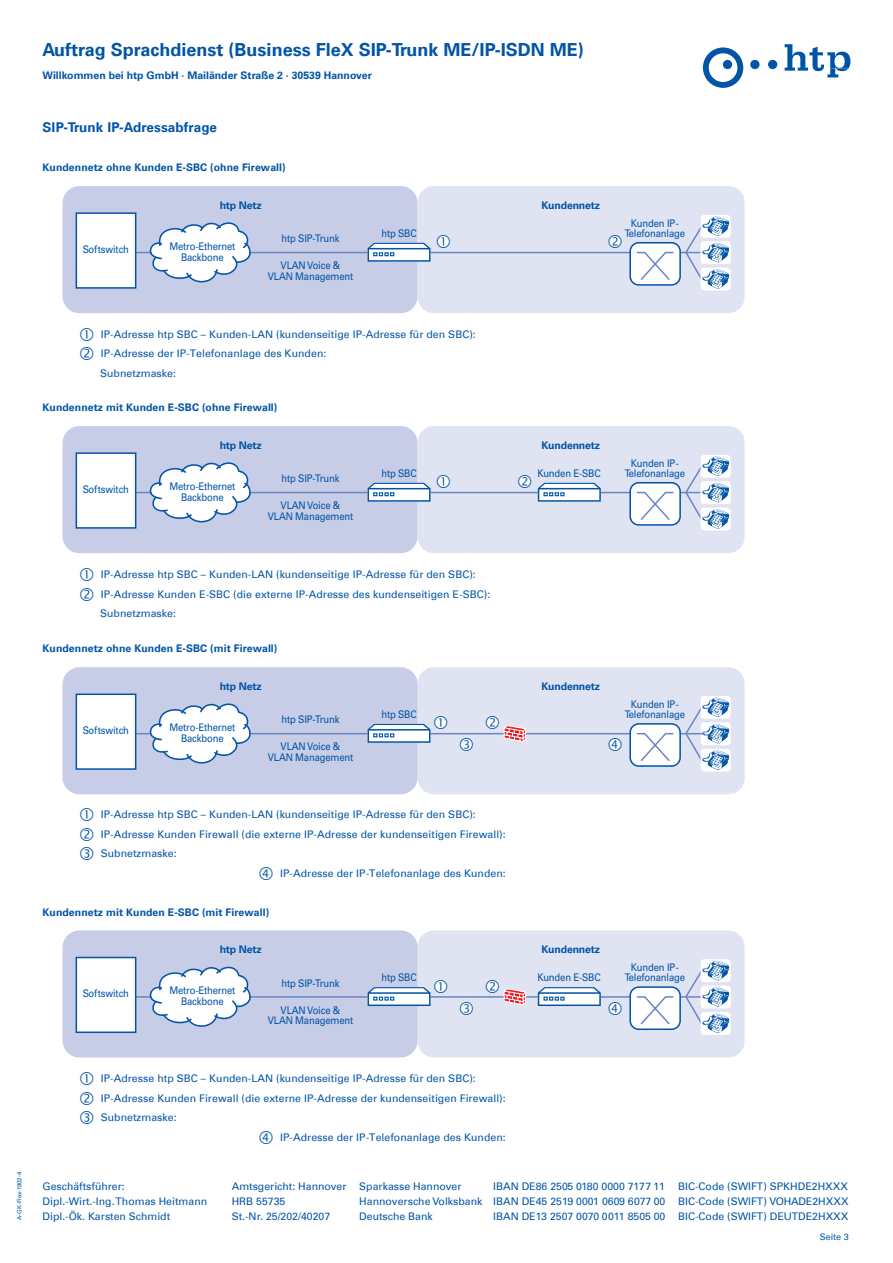
<style>
.page{position:relative;width:893px;height:1263px;background:#fff}
.page>*{position:absolute;margin:0;border:0;box-sizing:border-box;transform-origin:0 0}
.t1{font:700 18px "Univers Com 65";color:#0154a6}
.t2{font:700 13.5px "Univers Com 65";letter-spacing:.01em;color:#0154a6}
.t3{font:10.5px/19.5px "Univers Com 55 Roman";color:#0154a6}
.t4{font:10.5px/10.5px "Univers Com 55 Roman";color:#0154a6;text-align:center;scale:.9 1}
.t5{font:700 10.5px "Univers Com 65";letter-spacing:.005em;color:#0154a6}
.t6{font:700 10.5px "Univers Com 65";letter-spacing:-.015em;color:#0154a6}
.t7{font:9px "Univers Com 55 Roman";color:#0154a6}
.t8{font:6px "Univers Com 55 Roman";color:#0154a6}
</style>
<div class="page">
<div style="left:418px;top:667px;width:327px;height:127px;background:#e0e4f2;border-radius:16px"></div>
<div style="left:701px;top:696px;width:30px;height:23px;background:#fff;border-radius:4px"></div>
<div style="left:701px;top:749px;width:30px;height:23px;background:#fff;border-radius:4px"></div>
<div style="left:701px;top:722px;width:30px;height:23px;background:#fff;border-radius:4px"></div>
<svg style="left:684px;top:698px;width:45px;height:72px"></svg>
<div style="left:63px;top:667px;width:355px;height:127px;background:#c7cde7;border-radius:17px"></div>
<hr style="left:136px;top:733px;width:568px;height:1px;background:#6e84c1">
<div style="left:630px;top:724px;width:50px;height:42px;background:#fff;border-radius:9px"></div>
<div style="left:629px;top:723px;width:52px;height:44px;border:2px solid #0154a6;border-radius:9px"></div>
<svg style="left:636px;top:733px;width:38px;height:28px"></svg>
<svg style="left:150px;top:703px;width:101px;height:60px"></svg>
<div style="left:76px;top:693px;width:60px;height:77px;background:#fff;border:2px solid #0154a6"></div>
<div style="left:418px;top:930px;width:327px;height:127px;background:#e0e4f2;border-radius:16px"></div>
<div style="left:63px;top:930px;width:355px;height:127px;background:#c7cde7;border-radius:17px"></div>
<hr style="left:134px;top:996px;width:575px;height:2px;background:#6e84c1">
<div style="left:76px;top:957px;width:60px;height:76px;background:#fff;border:2px solid #0154a6"></div>
<svg style="left:150px;top:966px;width:101px;height:61px"></svg>
<div style="left:630px;top:987px;width:50px;height:42px;background:#fff;border-radius:9px"></div>
<div style="left:629px;top:986px;width:52px;height:44px;border:2px solid #0154a6;border-radius:9px"></div>
<svg style="left:636px;top:996px;width:38px;height:29px"></svg>
<svg style="left:538px;top:987px;width:63px;height:19px"></svg>
<div style="left:701px;top:959px;width:30px;height:23px;background:#fff;border-radius:4px"></div>
<div style="left:701px;top:1012px;width:30px;height:23px;background:#fff;border-radius:4px"></div>
<svg style="left:701px;top:985px;width:30px;height:23px"></svg>
<svg style="left:684px;top:961px;width:45px;height:72px"></svg>
<div style="left:63px;top:186px;width:355px;height:127px;background:#c7cde7;border-radius:17px"></div>
<div style="left:418px;top:186px;width:327px;height:127px;background:#e0e4f2;border-radius:16px"></div>
<svg style="left:701px;top:215px;width:30px;height:23px"></svg>
<svg style="left:701px;top:268px;width:30px;height:22px"></svg>
<div style="left:701px;top:241px;width:30px;height:23px;background:#fff;border-radius:4px"></div>
<div style="left:76px;top:212px;width:60px;height:77px;background:#fff;border:2px solid #0154a6"></div>
<div style="left:63px;top:426px;width:355px;height:127px;background:#c7cde7;border-radius:17px"></div>
<div style="left:418px;top:426px;width:327px;height:127px;background:#e0e4f2;border-radius:16px"></div>
<hr style="left:136px;top:492px;width:568px;height:1px;background:#6e84c1">
<div style="left:630px;top:483px;width:50px;height:42px;background:#fff;border-radius:9px"></div>
<div style="left:629px;top:482px;width:52px;height:44px;border:2px solid #0154a6;border-radius:9px"></div>
<svg style="left:636px;top:491px;width:38px;height:29px"></svg>
<div style="left:76px;top:452px;width:60px;height:77px;background:#fff;border:2px solid #0154a6"></div>
<svg style="left:150px;top:462px;width:101px;height:60px"></svg>
<svg style="left:368px;top:483px;width:63px;height:19px"></svg>
<svg style="left:538px;top:483px;width:63px;height:19px"></svg>
<svg style="left:701px;top:455px;width:30px;height:23px"></svg>
<svg style="left:701px;top:508px;width:30px;height:22px"></svg>
<div style="left:701px;top:481px;width:30px;height:23px;background:#fff;border-radius:4px"></div>
<svg style="left:684px;top:457px;width:45px;height:72px"></svg>
<svg style="left:703px;top:47px;width:40px;height:41px"></svg>
<div style="left:750px;top:60px;width:9px;height:9px;background:#0154a6;border-radius:50%"></div>
<div style="left:768px;top:60px;width:9px;height:9px;background:#0154a6;border-radius:50%"></div>
<svg style="left:785px;top:44px;width:65px;height:33px"></svg>
<div style="left:723px;top:60px;width:9px;height:9px;background:#0154a6;border-radius:50%"></div>
<svg style="left:367px;top:716px;width:80px;height:27px"></svg>
<svg style="left:486px;top:717px;width:41px;height:25px"></svg>
<svg style="left:460px;top:739px;width:13px;height:12px"></svg>
<svg style="left:609px;top:739px;width:12px;height:12px"></svg>
<svg style="left:609px;top:1002px;width:12px;height:12px"></svg>
<svg style="left:368px;top:979px;width:79px;height:27px"></svg>
<svg style="left:486px;top:980px;width:41px;height:25px"></svg>
<svg style="left:460px;top:1002px;width:13px;height:12px"></svg>
<svg style="left:135px;top:217px;width:594px;height:72px"></svg>
<svg style="left:438px;top:475px;width:12px;height:13px"></svg>
<svg style="left:519px;top:475px;width:12px;height:13px"></svg>
<p class="t8" style="left:16px;top:1220px;width:50px;rotate:-90deg">A-GK-Flex-1902-4</p>
<h1 class="t1" style="left:43px;top:38px;width:543px">Auftrag Sprachdienst (Business FleX SIP-Trunk ME/IP-ISDN ME)</h1>
<p class="t5" style="left:43px;top:70px;width:331px">Willkommen bei htp GmbH · Mailänder Straße 2 · 30539 Hannover</p>
<p class="t2" style="left:43px;top:120px;width:176px">SIP-Trunk IP-Adressabfrage</p>
<p class="t5" style="left:43px;top:161px;width:245px">Kundennetz ohne Kunden E-SBC (ohne Firewall)</p>
<p class="t4" style="left:83px;top:244px;width:53px">Softswitch</p>
<p class="t5" style="left:220px;top:199px;width:44px">htp Netz</p>
<p class="t4" style="left:169px;top:241px;width:75px">Metro-Ethernet<br>Backbone</p>
<p class="t4" style="left:282px;top:233px;width:66px">htp SIP-Trunk</p>
<p class="t4" style="left:268px;top:260px;width:97px">VLAN Voice &amp;<br>VLAN Management</p>
<p class="t4" style="left:381px;top:228px;width:41px">htp SBC</p>
<p class="t3" style="left:100px;top:324px;width:377px">IP-Adresse htp SBC – Kunden-LAN (kundenseitige IP-Adresse für den SBC):<br>IP-Adresse der IP-Telefonanlage des Kunden:<br>Subnetzmaske:</p>
<p class="t5" style="left:43px;top:401px;width:236px">Kundennetz mit Kunden E-SBC (ohne Firewall)</p>
<p class="t4" style="left:83px;top:484px;width:53px">Softswitch</p>
<p class="t5" style="left:220px;top:439px;width:44px">htp Netz</p>
<p class="t4" style="left:169px;top:481px;width:75px">Metro-Ethernet<br>Backbone</p>
<p class="t4" style="left:282px;top:473px;width:66px">htp SIP-Trunk</p>
<p class="t4" style="left:268px;top:500px;width:97px">VLAN Voice &amp;<br>VLAN Management</p>
<p class="t4" style="left:381px;top:468px;width:41px">htp SBC</p>
<p class="t3" style="left:100px;top:564px;width:392px">IP-Adresse htp SBC – Kunden-LAN (kundenseitige IP-Adresse für den SBC):<br>IP-Adresse Kunden E-SBC (die externe IP-Adresse des kundenseitigen E-SBC):<br>Subnetzmaske:</p>
<p class="t5" style="left:43px;top:641px;width:236px">Kundennetz ohne Kunden E-SBC (mit Firewall)</p>
<p class="t4" style="left:83px;top:725px;width:53px">Softswitch</p>
<p class="t5" style="left:220px;top:680px;width:44px">htp Netz</p>
<p class="t4" style="left:169px;top:722px;width:75px">Metro-Ethernet<br>Backbone</p>
<p class="t4" style="left:282px;top:714px;width:66px">htp SIP-Trunk</p>
<p class="t4" style="left:268px;top:741px;width:97px">VLAN Voice &amp;<br>VLAN Management</p>
<p class="t4" style="left:381px;top:709px;width:41px">htp SBC</p>
<p class="t3" style="left:101px;top:804px;width:377px">IP-Adresse htp SBC – Kunden-LAN (kundenseitige IP-Adresse für den SBC):</p>
<p class="t3" style="left:101px;top:824px;width:406px">IP-Adresse Kunden Firewall (die externe IP-Adresse der kundenseitigen Firewall):</p>
<p class="t3" style="left:101px;top:843px;width:77px">Subnetzmaske:</p>
<p class="t3" style="left:280px;top:863px;width:227px">IP-Adresse der IP-Telefonanlage des Kunden:</p>
<p class="t5" style="left:43px;top:905px;width:228px">Kundennetz mit Kunden E-SBC (mit Firewall)</p>
<p class="t4" style="left:83px;top:988px;width:53px">Softswitch</p>
<p class="t5" style="left:220px;top:943px;width:44px">htp Netz</p>
<p class="t4" style="left:169px;top:985px;width:75px">Metro-Ethernet<br>Backbone</p>
<p class="t4" style="left:282px;top:977px;width:66px">htp SIP-Trunk</p>
<p class="t4" style="left:268px;top:1005px;width:97px">VLAN Voice &amp;<br>VLAN Management</p>
<p class="t4" style="left:381px;top:972px;width:41px">htp SBC</p>
<p class="t3" style="left:101px;top:1068px;width:377px">IP-Adresse htp SBC – Kunden-LAN (kundenseitige IP-Adresse für den SBC):</p>
<p class="t3" style="left:101px;top:1088px;width:406px">IP-Adresse Kunden Firewall (die externe IP-Adresse der kundenseitigen Firewall):</p>
<p class="t3" style="left:101px;top:1107px;width:77px">Subnetzmaske:</p>
<p class="t3" style="left:280px;top:1127px;width:227px">IP-Adresse der IP-Telefonanlage des Kunden:</p>
<p class="t6" style="left:541px;top:199px;width:60px">Kundennetz</p>
<p class="t4" style="left:625px;top:218px;width:69px">Kunden IP-<br>Telefonanlage</p>
<p class="t6" style="left:541px;top:439px;width:60px">Kundennetz</p>
<p class="t4" style="left:537px;top:468px;width:72px">Kunden E-SBC</p>
<p class="t4" style="left:625px;top:458px;width:69px">Kunden IP-<br>Telefonanlage</p>
<p class="t6" style="left:541px;top:680px;width:60px">Kundennetz</p>
<p class="t4" style="left:625px;top:699px;width:69px">Kunden IP-<br>Telefonanlage</p>
<p class="t6" style="left:541px;top:943px;width:60px">Kundennetz</p>
<p class="t4" style="left:537px;top:972px;width:72px">Kunden E-SBC</p>
<p class="t4" style="left:625px;top:962px;width:69px">Kunden IP-<br>Telefonanlage</p>
<p class="t3" style="left:43px;top:1176px;width:84px">Geschäftsführer:</p>
<p class="t3" style="left:232px;top:1176px;width:231px">Amtsgericht: Hannover Sparkasse Hannover</p>
<p class="t3" style="left:493px;top:1176px;width:173px">IBAN DE86 2505 0180 0000 7177 11</p>
<p class="t3" style="left:678px;top:1176px;width:171px">BIC-Code (SWIFT) SPKHDE2HXXX</p>
<p class="t3" style="left:43px;top:1191px;width:166px">Dipl.-Wirt.-Ing.Thomas Heitmann</p>
<p class="t3" style="left:232px;top:1191px;width:55px">HRB 55735</p>
<p class="t3" style="left:359px;top:1191px;width:491px">Hannoversche Volksbank IBAN DE45 2519 0001 0609 6077 00 BIC-Code (SWIFT) VOHADE2HXXX</p>
<p class="t3" style="left:43px;top:1206px;width:129px">Dipl.-Ök. Karsten Schmidt</p>
<p class="t3" style="left:232px;top:1206px;width:100px">St.-Nr. 25/202/40207</p>
<p class="t3" style="left:359px;top:1206px;width:75px">Deutsche Bank</p>
<p class="t3" style="left:493px;top:1206px;width:357px">IBAN DE13 2507 0070 0011 8505 00 BIC-Code (SWIFT) DEUTDE2HXXX</p>
<p class="t7" style="left:820px;top:1231px;width:30px">Seite 3</p>
</div>
